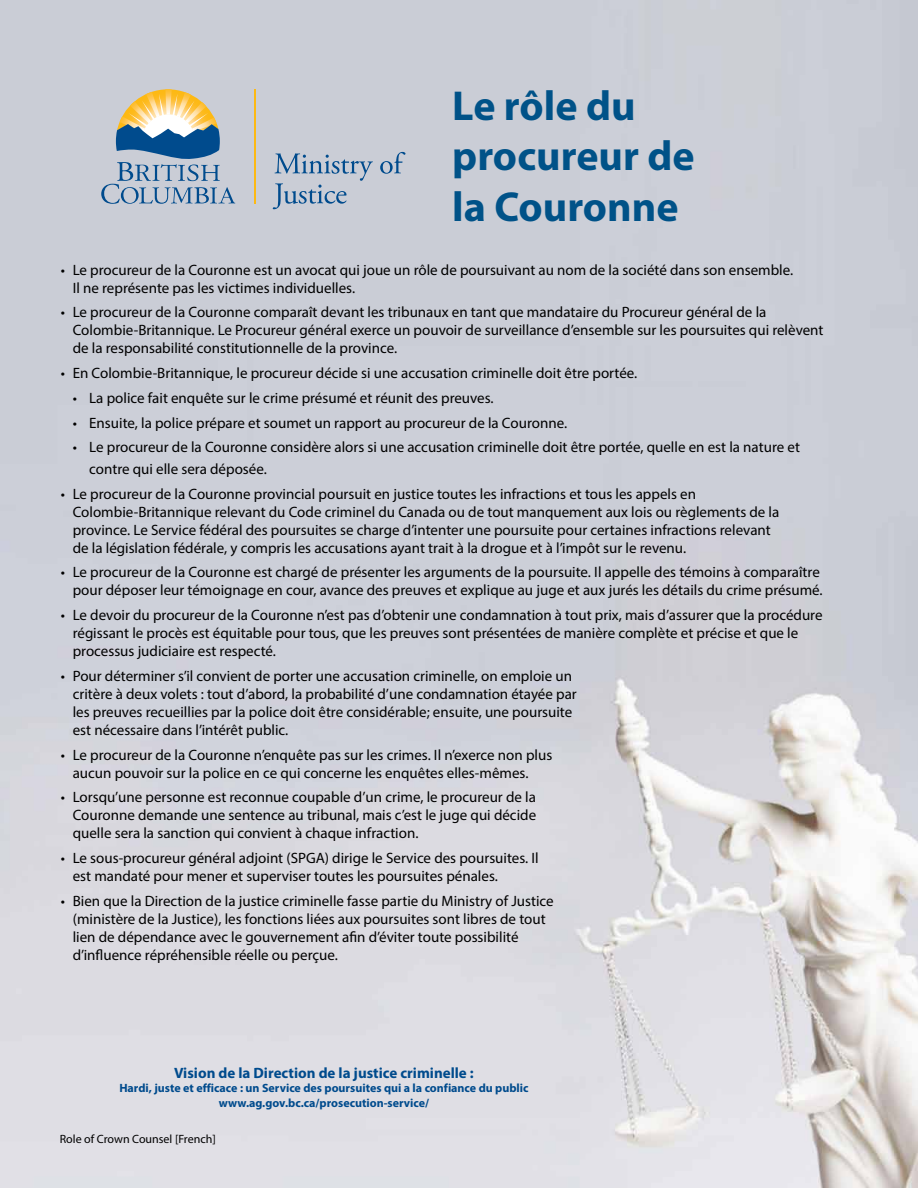
<style>
.page{position:relative;width:918px;height:1188px;background:#fff}
.page>*{position:absolute;margin:0;border:0;box-sizing:border-box;transform-origin:0 0}
.t1{font:700 42px/50.4px "Myriad Pro";color:#005288}
.t2{font:15px/18px "Myriad Pro";color:#000}
.t3{font:700 15px "Myriad Pro";color:#004b8d}
.t4{font:700 12px/14.4px "Myriad Pro";color:#004b8d;text-align:center}
.t5{font:12px "Myriad Pro";color:#000}
</style>
<div class="page">
<img style="left:0;top:0;width:918px;height:1188px">
<svg style="left:380px;top:152px;width:25px;height:22px"></svg>
<svg style="left:273px;top:153px;width:100px;height:56px"></svg>
<hr style="left:255px;top:89px;width:1px;height:114px;background:#fdb913">
<svg style="left:101px;top:89px;width:134px;height:115px"></svg>
<h1 class="t1" style="left:452px;top:79px;width:244px">Le rôle du procureur de la Couronne</h1>
<p class="t2" style="left:73px;top:260px;width:722px;text-indent:-12px">• Le procureur de la Couronne est un avocat qui joue un rôle de poursuivant au nom de la société dans son ensemble.<br>Il ne représente pas les victimes individuelles.</p>
<p class="t2" style="left:73px;top:303px;width:752px;text-indent:-12px">• Le procureur de la Couronne comparaît devant les tribunaux en tant que mandataire du Procureur général de la<br>Colombie-Britannique. Le Procureur général exerce un pouvoir de surveillance d’ensemble sur les poursuites qui relèvent de la responsabilité constitutionnelle de la province.</p>
<p class="t2" style="left:61px;top:364px;width:578px">• En Colombie-Britannique, le procureur décide si une accusation criminelle doit être portée.</p>
<p class="t2" style="left:73px;top:388px;width:422px">• La police fait enquête sur le crime présumé et réunit des preuves.</p>
<p class="t2" style="left:73px;top:413px;width:496px">• Ensuite, la police prépare et soumet un rapport au procureur de la Couronne.</p>
<p class="t2" style="left:89px;top:436px;width:712px;line-height:21.6px;text-indent:-16px">• Le procureur de la Couronne considère alors si une accusation criminelle doit être portée, quelle en est la nature et contre qui elle sera déposée.</p>
<p class="t2" style="left:73px;top:484px;width:708px;text-indent:-12px">• Le procureur de la Couronne provincial poursuit en justice toutes les infractions et tous les appels en Colombie-Britannique relevant du Code criminel du Canada ou de tout manquement aux lois ou règlements de la province. Le Service fédéral des poursuites se charge d’intenter une poursuite pour certaines infractions relevant de la législation fédérale, y compris les accusations ayant trait à la drogue et à l’impôt sur le revenu.</p>
<p class="t2" style="left:61px;top:563px;width:764px;text-align:right">• Le procureur de la Couronne est chargé de présenter les arguments de la poursuite. Il appelle des témoins à comparaître pour déposer leur témoignage en cour, avance des preuves et explique au juge et aux jurés les détails du crime présumé.</p>
<p class="t2" style="left:73px;top:606px;width:751px;text-indent:-12px">• Le devoir du procureur de la Couronne n’est pas d’obtenir une condamnation à tout prix, mais d’assurer que la procédure régissant le procès est équitable pour tous, que les preuves sont présentées de manière complète et précise et que le processus judiciaire est respecté.</p>
<p class="t2" style="left:73px;top:667px;width:506px;text-indent:-12px">• Pour déterminer s’il convient de porter une accusation criminelle, on emploie un critère à deux volets : tout d’abord, la probabilité d’une condamnation étayée par les preuves recueillies par la police doit être considérable; ensuite, une poursuite est nécessaire dans l’intérêt public.</p>
<p class="t2" style="left:73px;top:745px;width:481px;text-indent:-12px">• Le procureur de la Couronne n’enquête pas sur les crimes. Il n’exerce non plus aucun pouvoir sur la police en ce qui concerne les enquêtes elles-mêmes.</p>
<p class="t2" style="left:73px;top:788px;width:465px;text-align:justify;text-indent:-12px">• Lorsqu’une personne est reconnue coupable d’un crime, le procureur de la Couronne demande une sentence au tribunal, mais c’est le juge qui décide quelle sera la sanction qui convient à chaque infraction.</p>
<p class="t2" style="left:73px;top:849px;width:468px;text-indent:-12px">• Le sous-procureur général adjoint (SPGA) dirige le Service des poursuites. Il est mandaté pour mener et superviser toutes les poursuites pénales.</p>
<p class="t2" style="left:73px;top:892px;width:482px;text-indent:-12px">• Bien que la Direction de la justice criminelle fasse partie du Ministry of Justice (ministère de la Justice), les fonctions liées aux poursuites sont libres de tout lien de dépendance avec le gouvernement afin d’éviter toute possibilité d’influence répréhensible réelle ou perçue.</p>
<p class="t3" style="left:174px;top:1063px;width:301px">Vision de la Direction de la justice criminelle :</p>
<p class="t4" style="left:119px;top:1081px;width:411px">Hardi, juste et efficace : un Service des poursuites qui a la confiance du public www.ag.gov.bc.ca/prosecution-service/</p>
<p class="t5" style="left:60px;top:1132px;width:158px">Role of Crown Counsel [French]</p>
</div>
